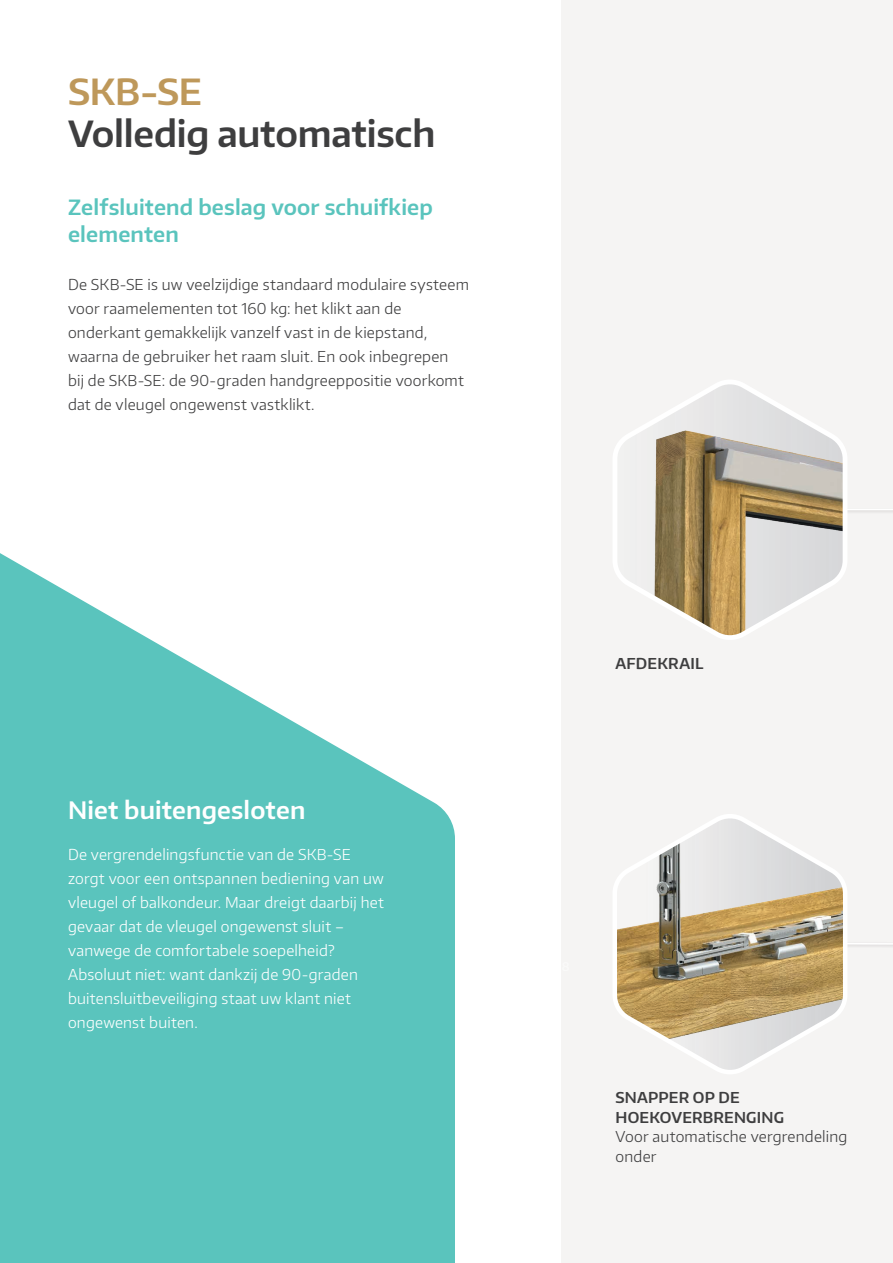
<style>
.page{position:relative;width:893px;height:1263px;background:#fff}
.page>*{position:absolute;margin:0;border:0;box-sizing:border-box;transform-origin:0 0}
.Headline_-_DARK{font:600 36px "Encode Sans Normal";letter-spacing:-.005em;color:#3e3e3f}
.Headline_-_GOLD{font:600 36px "Encode Sans Normal";color:#be985a}
.Copy_Headline_EN{font:600 24px "Encode Sans Normal";letter-spacing:.005em;color:#fff}
.Subline_Mint{font:600 21px/27px "Encode Sans Normal";letter-spacing:.005em;color:#5ac4bd}
.Copy__negative__EN{font:300 15px/24px "Encode Sans Normal";letter-spacing:.015em;color:#fff}
.Body{font:300 15px/24px "Encode Sans Normal";letter-spacing:.015em;color:#3e3e3f}
.Copy{font:600 15px/19.5px "Encode Sans Normal";letter-spacing:.015em;color:#3e3e3f}
.Copy-2{font:300 15px/19.5px "Encode Sans Normal";letter-spacing:.015em;color:#3e3e3f}
</style>
<div class="page">
<div style="left:561px;top:0;width:332px;height:1263px;background:#f5f4f3"></div>
<svg style="left:0;top:553px;width:455px;height:710px;fill:#5ac4bd"></svg>
<svg style="left:850px;top:509px;width:43px;height:1px"></svg>
<svg style="left:850px;top:943px;width:43px;height:4px"></svg>
<svg style="left:613px;top:380px;width:237px;height:260px"></svg>
<svg style="left:613px;top:814px;width:237px;height:260px"></svg>
<p class="Headline_-_GOLD" style="left:68px;top:68px;width:135px">SKB-SE</p>
<p class="Headline_-_DARK" style="left:68px;top:110px;width:369px">Volledig automatisch</p>
<p class="Subline_Mint" style="left:68px;top:193px;width:366px">Zelfsluitend beslag voor schuifkiep elementen</p>
<p class="Body" style="left:68px;top:272px;width:402px">De SKB-SE is uw veelzijdige standaard modulaire systeem voor raamelementen tot 160 kg: het klikt aan de onderkant gemakkelijk vanzelf vast in de kiepstand, waarna de gebruiker het raam sluit. En ook inbegrepen<br>bij de SKB-SE: de 90-graden handgreeppositie voorkomt dat de vleugel ongewenst vastklikt.</p>
<p class="Copy_Headline_EN" style="left:68px;top:794px;width:239px">Niet buitengesloten</p>
<p class="Copy__negative__EN" style="left:68px;top:842px;width:317px">De vergrendelingsfunctie van de SKB-SE zorgt voor een ontspannen bediening van uw vleugel of balkondeur. Maar dreigt daarbij het gevaar dat de vleugel ongewenst sluit – vanwege de comfortabele soepelheid?<br>Absoluut niet: want dankzij de 90-graden buitensluitbeveiliging staat uw klant niet ongewenst buiten.</p>
<p class="Copy" style="left:615px;top:653px;width:90px">AFDEKRAIL</p>
<p class="Copy" style="left:615px;top:1087px;width:170px">SNAPPER OP DE<br>HOEKOVERBRENGING</p>
<p class="Copy-2" style="left:615px;top:1126px;width:233px">Voor automatische vergrendeling onder</p>
</div>
